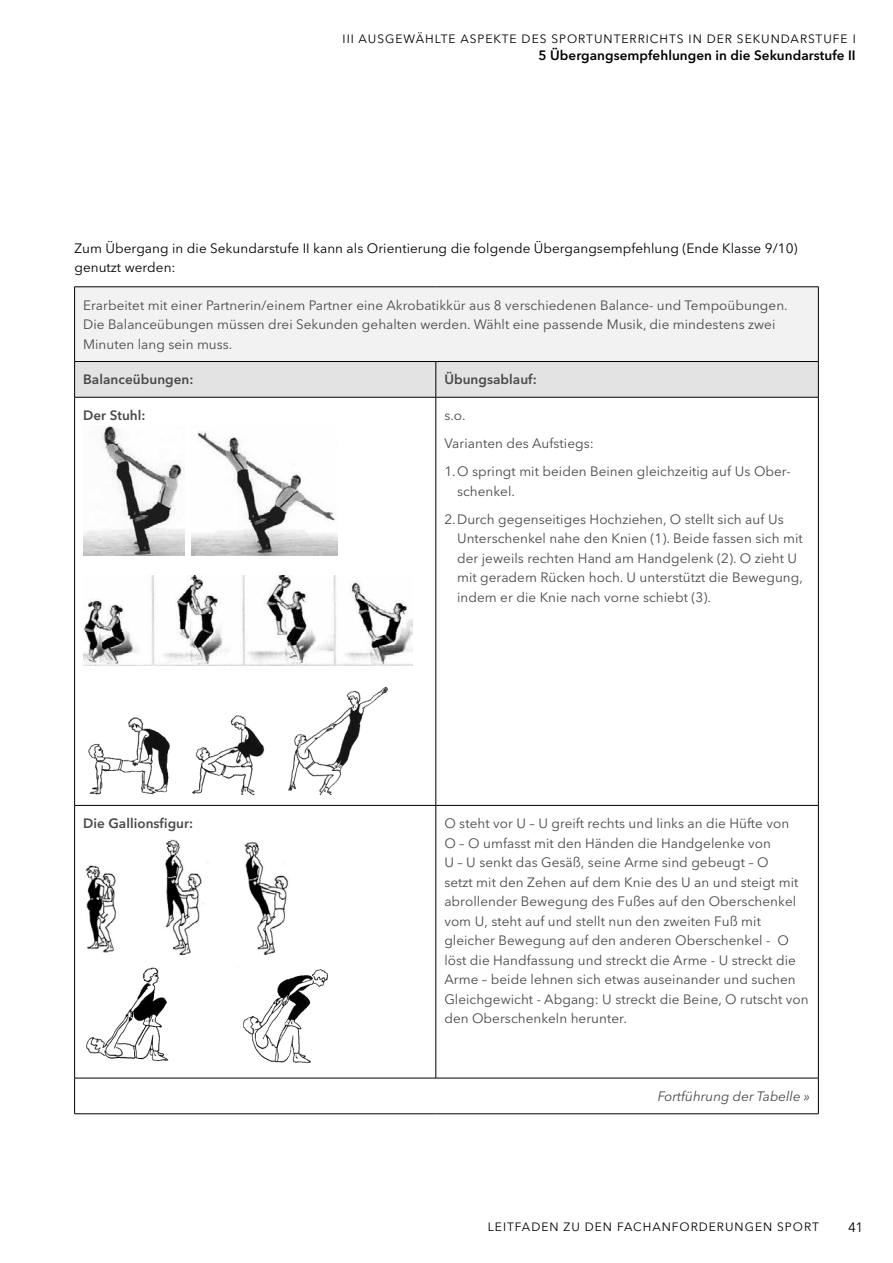
<style>
.page{position:relative;width:893px;height:1263px;background:#fff}
.page>*{position:absolute;margin:0;border:0;box-sizing:border-box;transform-origin:0 0}
.t1{font:13.5px/19.5px "Avenir Next LT Pro";letter-spacing:.005em;color:#494948}
.t2{font:13.5px/19.5px "Avenir Next LT Pro";letter-spacing:.005em;color:#000}
.t3{font:600 13.5px "Avenir Next LT Pro";letter-spacing:.005em;color:#494948}
.t4{font:600 13.5px "Avenir Next LT Pro";letter-spacing:.005em;color:#000}
.t5{font:italic 13.5px "Avenir Next LT Pro";color:#494948}
.t6{font:12px "Avenir Next LT Pro";letter-spacing:.08em;color:#000}
</style>
<div class="page">
<div style="left:75px;top:287px;width:743px;height:74px;background:#f2f2f2"></div>
<div style="left:75px;top:362px;width:743px;height:35px;background:#e3e3e3"></div>
<hr style="left:818px;top:287px;width:1px;height:74px;background:#000">
<hr style="left:436px;top:361px;width:383px;height:1px;background:#000">
<hr style="left:74px;top:287px;width:1px;height:74px;background:#000">
<hr style="left:74px;top:287px;width:362px;height:1px;background:#000">
<hr style="left:436px;top:287px;width:383px;height:1px;background:#000">
<hr style="left:74px;top:362px;width:1px;height:35px;background:#000">
<hr style="left:74px;top:361px;width:362px;height:1px;background:#000">
<hr style="left:436px;top:362px;width:1px;height:35px;background:#000">
<hr style="left:818px;top:362px;width:1px;height:35px;background:#000">
<hr style="left:74px;top:397px;width:1px;height:408px;background:#000">
<hr style="left:74px;top:397px;width:362px;height:1px;background:#000">
<hr style="left:436px;top:397px;width:383px;height:1px;background:#000">
<hr style="left:436px;top:397px;width:1px;height:408px;background:#000">
<hr style="left:818px;top:397px;width:1px;height:408px;background:#000">
<hr style="left:74px;top:805px;width:1px;height:273px;background:#000">
<hr style="left:74px;top:805px;width:362px;height:1px;background:#000">
<hr style="left:436px;top:805px;width:383px;height:1px;background:#000">
<hr style="left:436px;top:805px;width:1px;height:273px;background:#000">
<hr style="left:818px;top:805px;width:1px;height:273px;background:#000">
<hr style="left:74px;top:1078px;width:1px;height:35px;background:#000">
<hr style="left:74px;top:1078px;width:362px;height:1px;background:#000">
<hr style="left:436px;top:1078px;width:383px;height:1px;background:#000">
<hr style="left:818px;top:1078px;width:1px;height:35px;background:#000">
<hr style="left:74px;top:1113px;width:362px;height:1px;background:#000">
<hr style="left:436px;top:1113px;width:383px;height:1px;background:#000">
<img style="left:84px;top:425px;width:101px;height:131px">
<img style="left:192px;top:431px;width:145px;height:125px">
<img style="left:85px;top:840px;width:203px;height:115px">
<img style="left:86px;top:967px;width:242px;height:97px">
<img style="left:84px;top:575px;width:328px;height:90px">
<img style="left:88px;top:686px;width:300px;height:108px">
<p class="t6" style="left:343px;top:32px;width:515px">III AUSGEWÄHLTE ASPEKTE DES SPORTUNTERRICHTS IN DER SEKUNDARSTUFE I</p>
<p class="t4" style="left:539px;top:47px;width:319px">5 Übergangsempfehlungen in die Sekundarstufe II</p>
<p class="t2" style="left:74px;top:238px;width:725px">Zum Übergang in die Sekundarstufe II kann als Orientierung die folgende Übergangsempfehlung (Ende Klasse 9/10) genutzt werden:</p>
<p class="t1" style="left:83px;top:295px;width:706px">Erarbeitet mit einer Partnerin/einem Partner eine Akrobatikkür aus 8 verschiedenen Balance- und Tempoübungen.<br>Die Balanceübungen müssen drei Sekunden gehalten werden. Wählt eine passende Musik, die mindestens zwei<br>Minuten lang sein muss.</p>
<p class="t3" style="left:83px;top:372px;width:112px">Balanceübungen:</p>
<p class="t3" style="left:444px;top:372px;width:94px">Übungsablauf:</p>
<p class="t3" style="left:83px;top:407px;width:64px">Der Stuhl:</p>
<p class="t1" style="left:444px;top:401px;width:348px;line-height:28px">s.o.<br>Varianten des Aufstiegs:<br>1.O springt mit beiden Beinen gleichzeitig auf Us Ober-</p>
<p class="t1" style="left:444px;top:477px;width:341px;line-height:28px;text-indent:13px">schenkel.<br>2.Durch gegenseitiges Hochziehen, O stellt sich auf Us</p>
<p class="t1" style="left:457px;top:529px;width:347px">Unterschenkel nahe den Knien (1). Beide fassen sich mit der jeweils rechten Hand am Handgelenk (2). O zieht U mit geradem Rücken hoch. U unterstützt die Bewegung, indem er die Knie nach vorne schiebt (3).</p>
<p class="t3" style="left:83px;top:815px;width:112px">Die Gallionsfigur:</p>
<p class="t1" style="left:444px;top:814px;width:366px">O steht vor U – U greift rechts und links an die Hüfte von<br>O – O umfasst mit den Händen die Handgelenke von<br>U – U senkt das Gesäß, seine Arme sind gebeugt – O<br>setzt mit den Zehen auf dem Knie des U an und steigt mit abrollender Bewegung des Fußes auf den Oberschenkel vom U, steht auf und stellt nun den zweiten Fuß mit gleicher Bewegung auf den anderen Oberschenkel - O löst die Handfassung und streckt die Arme - U streckt die Arme – beide lehnen sich etwas auseinander und suchen Gleichgewicht - Abgang: U streckt die Beine, O rutscht von den Oberschenkeln herunter.</p>
<p class="t5" style="left:658px;top:1088px;width:154px">Fortführung der Tabelle »</p>
<p class="t6" style="left:488px;top:1219px;width:332px">LEITFADEN ZU DEN FACHANFORDERUNGEN SPORT</p>
<p class="t2" style="left:848px;top:1217px;width:17px">41</p>
</div>
